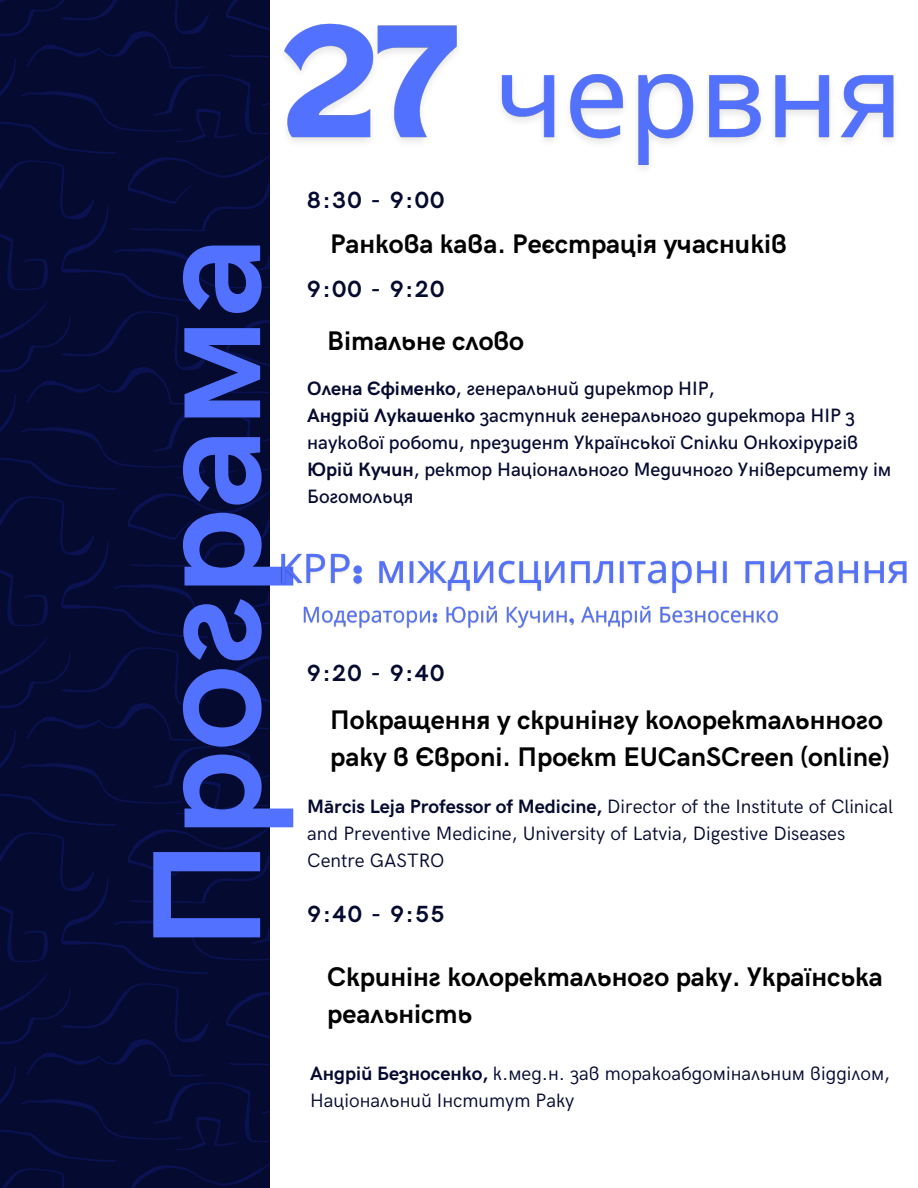
<style>
.page{position:relative;width:918px;height:1188px;background:#fff}
.page>*{position:absolute;margin:0;border:0;box-sizing:border-box;transform-origin:0 0}
.t1{font:700 155.1px "HK Grotesk";color:#5271ff}
.t2{font:700 27px/37.2px "HK Grotesk";color:#000}
.t3{font:700 23.4px "HK Grotesk";letter-spacing:.08em;color:#050a30}
.t4{font:19.35px/27px "HK Grotesk";color:#050a30}
.t5{font:500 19.35px/27px "HK Grotesk";color:#050a30}
.s1{font-weight:700}
</style>
<div class="page">
<svg style="left:0;top:0;width:269px;height:1188px;background:#050a32"></svg>
<img style="left:284px;top:23px;width:610px;height:146px">
<img style="left:281px;top:553px;width:626px;height:41px">
<img style="left:303px;top:605px;width:475px;height:24px">
<p class="t1" style="left:121px;top:951px;width:716px;rotate:-90deg">Програма</p>
<h1 class="t3" style="left:307px;top:187px;width:138px">8:30 - 9:00</h1>
<p class="t2" style="left:330px;top:226px;width:458px">Ранкова кава. Реєстрація учасників</p>
<p class="t3" style="left:307px;top:275px;width:138px">9:00 - 9:20</p>
<p class="t2" style="left:327px;top:324px;width:198px">Вітальне слово</p>
<p class="t5" style="left:307px;top:375px;width:553px"><span class="s1">Олена Єфіменко</span>, генеральний директор НІР,<br><span class="s1">Андрій Лукашенко</span> заступник генерального директора НІР з наукової роботи, президент Української Спілки Онкохірургів</p>
<p class="t5" style="left:307px;top:456px;width:586px"><span class="s1">Юрій Кучин</span>, ректор Національного Медичного Університету ім<br>Богомольця</p>
<p class="t3" style="left:307px;top:660px;width:138px">9:20 - 9:40</p>
<p class="t2" style="left:330px;top:702px;width:561px">Покращення у скринінгу колоректальнного раку в Європі. Проєкт EUCanSCreen (online)</p>
<h6 class="t4" style="left:307px;top:794px;width:587px"><span class="s1">Mārcis Leja Professor of Medicine,</span> Director of the Institute of Clinical and Preventive Medicine, University of Latvia, Digestive Diseases<br>Centre GASTRO</h6>
<p class="t3" style="left:308px;top:901px;width:138px">9:40 - 9:55</p>
<p class="t2" style="left:327px;top:959px;width:557px">Скринінг колоректального раку. Українська реальність</p>
<p class="t4" style="left:310px;top:1061px;width:581px"><span class="s1">Андрій Безносенко,</span> к.мед.н. зав торакоабдомінальним відділом,<br>Національний Інститут Раку</p>
</div>
